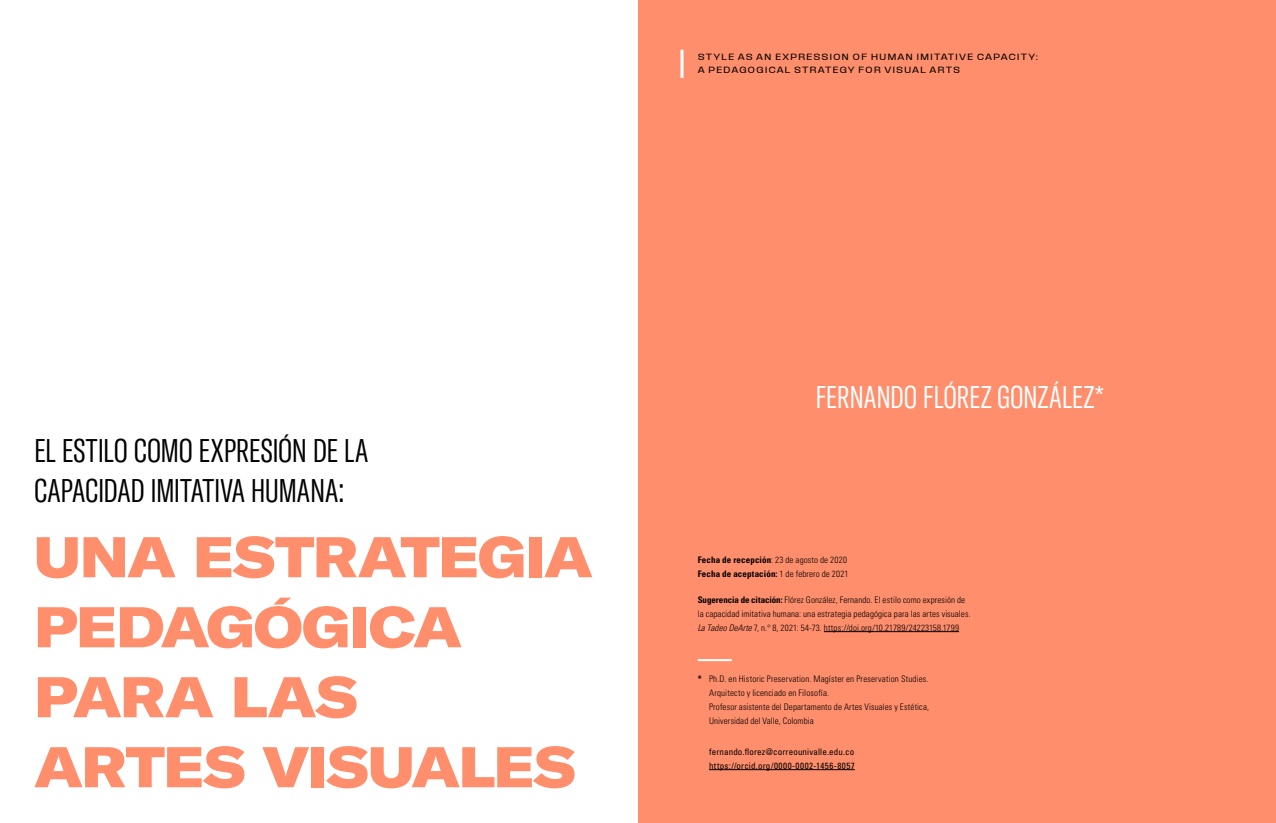
<style>
.page{position:relative;width:1276px;height:823px;background:#fff}
.page>*{position:absolute;margin:0;border:0;box-sizing:border-box;transform-origin:0 0}
.t1{font:900 expanded 56.4px/69.9px "GT America";letter-spacing:-.02em;color:#ff8e6c}
.t2{font:300 extra-condensed 32.3px/39.9px "GT America";letter-spacing:-.005em;color:#000}
.t3{font:300 extra-condensed 30.9px "GT America";letter-spacing:-.005em;color:#fff}
.t4{font:300 condensed 9px/14px "Univers LT Std";letter-spacing:.015em;color:#000}
.t5{font:expanded 9px/13px "Fixture";letter-spacing:.095em;color:#000}
.t6{font:condensed 9px/14px "Univers LT Std";letter-spacing:.015em;color:#000}
.t7{font:700 condensed 9px/14px "Univers LT Std";letter-spacing:.01em;color:#000}
.s1{font-weight:300}
.s2{font-weight:700}
.s3{font-style:italic}
</style>
<div class="page">
<div style="left:638px;top:0;width:638px;height:822px;background:#ff8e6c"></div>
<hr style="left:824px;top:631px;width:135px;height:1px;background:#000">
<hr style="left:697px;top:658px;width:35px;height:2px;background:#fff">
<hr style="left:709px;top:769px;width:146px;height:1px;background:#000">
<hr style="left:680px;top:50px;width:3px;height:28px;background:#fff">
<p class="t5" style="left:697px;top:50px;width:342px">STYLE AS AN EXPRESSION OF HUMAN IMITATIVE CAPACITY:<br>A PEDAGOGICAL STRATEGY FOR VISUAL ARTS</p>
<h2 class="t2" style="left:34px;top:431px;width:336px">EL ESTILO COMO EXPRESIÓN DE LA<br>CAPACIDAD IMITATIVA HUMANA:</h2>
<h1 class="t1" style="left:34px;top:520px;width:560px">UNA ESTRATEGIA<br>PEDAGÓGICA<br>PARA LAS<br>ARTES VISUALES</h1>
<h3 class="t3" style="left:815px;top:379px;width:290px">FERNANDO FLÓREZ GONZÁLEZ*</h3>
<p class="t7" style="left:697px;top:552px;width:152px">Fecha de recepción<span class="s1">: 23 de agosto de 2020<br></span>Fecha de aceptación: <span class="s1">1 de febrero de 2021</span></p>
<p class="t4" style="left:697px;top:592px;width:274px"><span class="s2">Sugerencia de citación:</span> Flórez González, Fernando. El estilo como expresión de la capacidad imitativa humana: una estrategia pedagógica para las artes visuales.<br><span class="s3">La Tadeo DeArte</span> 7, n.° 8, 2021: 54-73. https://doi.org/10.21789/24223158.1799</p>
<p class="t4" style="left:709px;top:671px;width:221px;text-indent:-11px"><span class="s2">*</span> Ph.D. en Historic Preservation. Magíster en Preservation Studies.<br>Arquitecto y licenciado en Filosofía.<br>Profesor asistente del Departamento de Artes Visuales y Estética, Universidad del Valle, Colombia</p>
<p class="t6" style="left:709px;top:744px;width:147px">fernando.florez@correounivalle.edu.co https://orcid.org/0000-0002-1456-8057</p>
</div>
